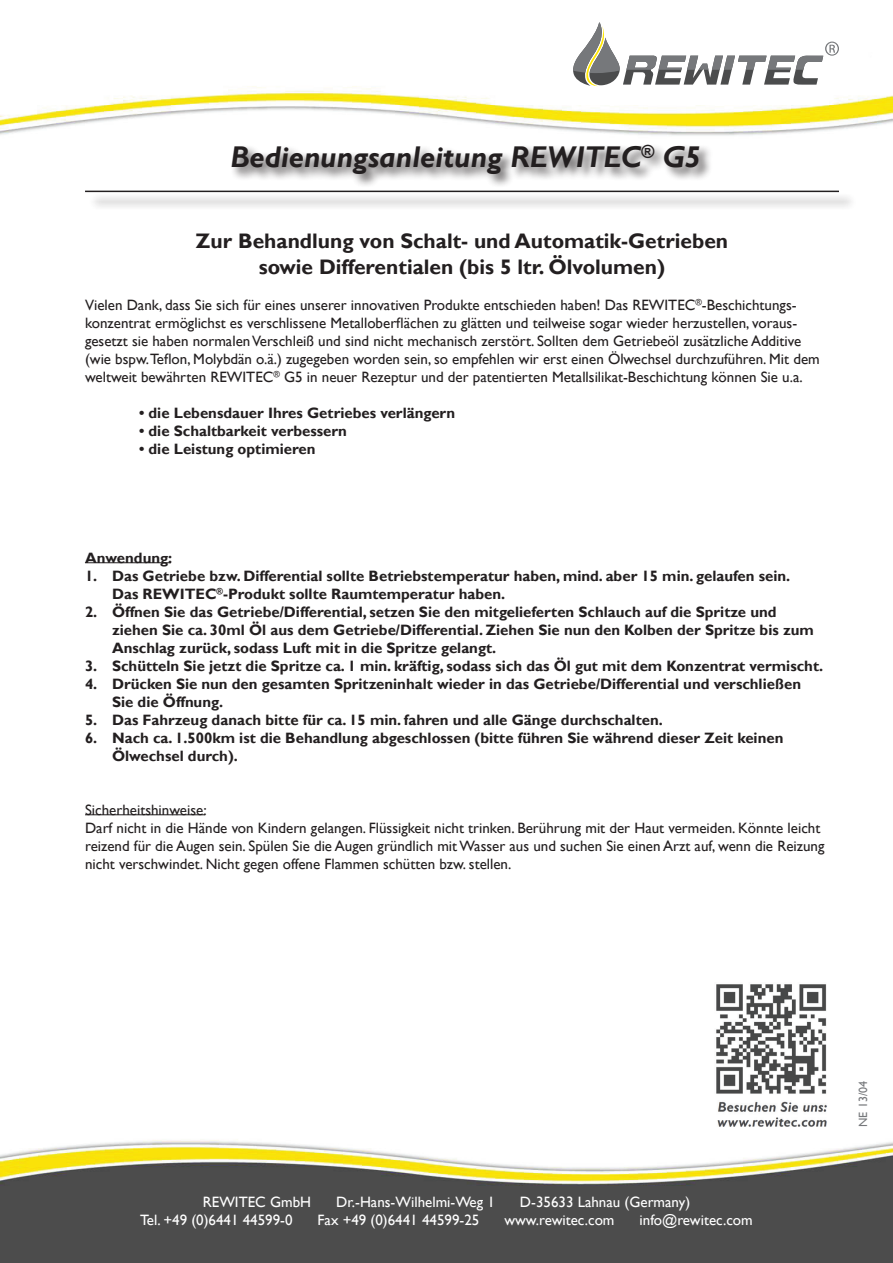
<style>
.page{position:relative;width:893px;height:1263px;background:#fff}
.page>*{position:absolute;margin:0;border:0;box-sizing:border-box;transform-origin:0 0}
.t1{font:italic 700 30px "Gill Sans";color:#231f20}
.t2{font:700 21px/25.2px "Gill Sans";color:#231f20;text-align:center}
.t3{font:700 15px/18px "Gill Sans";color:#231f20}
.t4{font:15px/18px "Gill Sans";color:#231f20}
.t5{font:15px "Gill Sans";color:#fff}
.t6{font:12px "Gill Sans";color:#76787b}
</style>
<div class="page">
<img style="left:0;top:86px;width:893px;height:50px">
<img style="left:0;top:1140px;width:893px;height:123px">
<div style="left:230px;top:144px;width:483px;height:44px;background:#231f20;opacity:.75"></div>
<hr style="left:85px;top:562px;width:86px;height:1px;background:#231f20">
<hr style="left:85px;top:814px;width:120px;height:1px;background:#231f20">
<div style="left:88px;top:193px;width:769px;height:18px;background:#231f20;opacity:.75"></div>
<hr style="left:85px;top:191px;width:754px;height:1px;background:#231f20">
<img style="left:716px;top:984px;width:111px;height:143px">
<div style="left:604px;top:13px;width:266px;height:76px;background:#fff"></div>
<svg style="left:573px;top:22px;width:266px;height:64px"></svg>
<h1 class="t1" style="left:230px;top:140px;width:472px">Bedienungsanleitung REWITEC<sup>®</sup> G5</h1>
<h2 class="t2" style="left:196px;top:229px;width:534px">Zur Behandlung von Schalt- und Automatik-Getrieben sowie Differentialen (bis 5 ltr. Ölvolumen)</h2>
<p class="t4" style="left:85px;top:296px;width:736px">Vielen Dank, dass Sie sich für eines unserer innovativen Produkte entschieden haben! Das REWITEC<sup>®</sup>-Beschichtungs&shy;konzentrat ermöglichst es verschlissene Metalloberflächen zu glätten und teilweise sogar wieder herzustellen, voraus&shy;gesetzt sie haben normalen Verschleiß und sind nicht mechanisch zerstört. Sollten dem Getriebeöl zusätzliche Additive (wie bspw.Teflon, Molybdän o.ä.) zugegeben worden sein, so empfehlen wir erst einen Ölwechsel durchzuführen. Mit dem weltweit bewährten REWITEC<sup>®</sup> G5 in neuer Rezeptur und der patentierten Metallsilikat-Beschichtung können Sie u.a.</p>
<p class="t3" style="left:139px;top:404px;width:318px">• die Lebensdauer Ihres Getriebes verlängern</p>
<p class="t3" style="left:139px;top:422px;width:209px">• die Schaltbarkeit verbessern</p>
<p class="t3" style="left:139px;top:440px;width:178px">• die Leistung optimieren</p>
<p class="t3" style="left:85px;top:549px;width:89px">Anwendung:</p>
<p class="t3" style="left:112px;top:567px;width:680px;text-indent:-27px">1. Das Getriebe bzw. Differential sollte Betriebstemperatur haben, mind. aber 15 min. gelaufen sein.<br>Das REWITEC<sup>®</sup>-Produkt sollte Raumtemperatur haben.</p>
<p class="t3" style="left:112px;top:603px;width:703px;text-indent:-27px">2. Öffnen Sie das Getriebe/Differential, setzen Sie den mitgelieferten Schlauch auf die Spritze und ziehen Sie ca. 30ml Öl aus dem Getriebe/Differential. Ziehen Sie nun den Kolben der Spritze bis zum<br>Anschlag zurück, sodass Luft mit in die Spritze gelangt.</p>
<p class="t3" style="left:85px;top:657px;width:740px">3. Schütteln Sie jetzt die Spritze ca. 1 min. kräftig, sodass sich das Öl gut mit dem Konzentrat vermischt.</p>
<p class="t3" style="left:112px;top:675px;width:691px;text-indent:-27px">4. Drücken Sie nun den gesamten Spritzeninhalt wieder in das Getriebe/Differential und verschließen<br>Sie die Öffnung.</p>
<p class="t3" style="left:85px;top:711px;width:579px">5. Das Fahrzeug danach bitte für ca. 15 min. fahren und alle Gänge durchschalten.</p>
<p class="t3" style="left:112px;top:729px;width:673px;text-indent:-27px">6. Nach ca. 1.500km ist die Behandlung abgeschlossen (bitte führen Sie während dieser Zeit keinen<br>Ölwechsel durch).</p>
<p class="t4" style="left:85px;top:801px;width:741px">Sicherheitshinweise:<br>Darf nicht in die Hände von Kindern gelangen. Flüssigkeit nicht trinken. Berührung mit der Haut vermeiden. Könnte leicht reizend für die Augen sein. Spülen Sie die Augen gründlich mit Wasser aus und suchen Sie einen Arzt auf, wenn die Reizung nicht verschwindet. Nicht gegen offene Flammen schütten bzw. stellen.</p>
<p class="t5" style="left:203px;top:1194px;width:110px">REWITEC GmbH</p>
<p class="t5" style="left:336px;top:1194px;width:160px">Dr.-Hans-Wilhelmi-Weg 1</p>
<p class="t5" style="left:520px;top:1194px;width:172px">D-35633 Lahnau (Germany)</p>
<p class="t5" style="left:140px;top:1212px;width:154px">Tel. +49 (0)6441 44599-0</p>
<p class="t5" style="left:318px;top:1212px;width:163px">Fax +49 (0)6441 44599-25</p>
<p class="t5" style="left:504px;top:1212px;width:112px">www.rewitec.com</p>
<p class="t5" style="left:639px;top:1212px;width:115px">info@rewitec.com</p>
<p class="t6" style="left:856px;top:1127px;width:48px;rotate:-90deg">NE 13/04</p>
</div>
